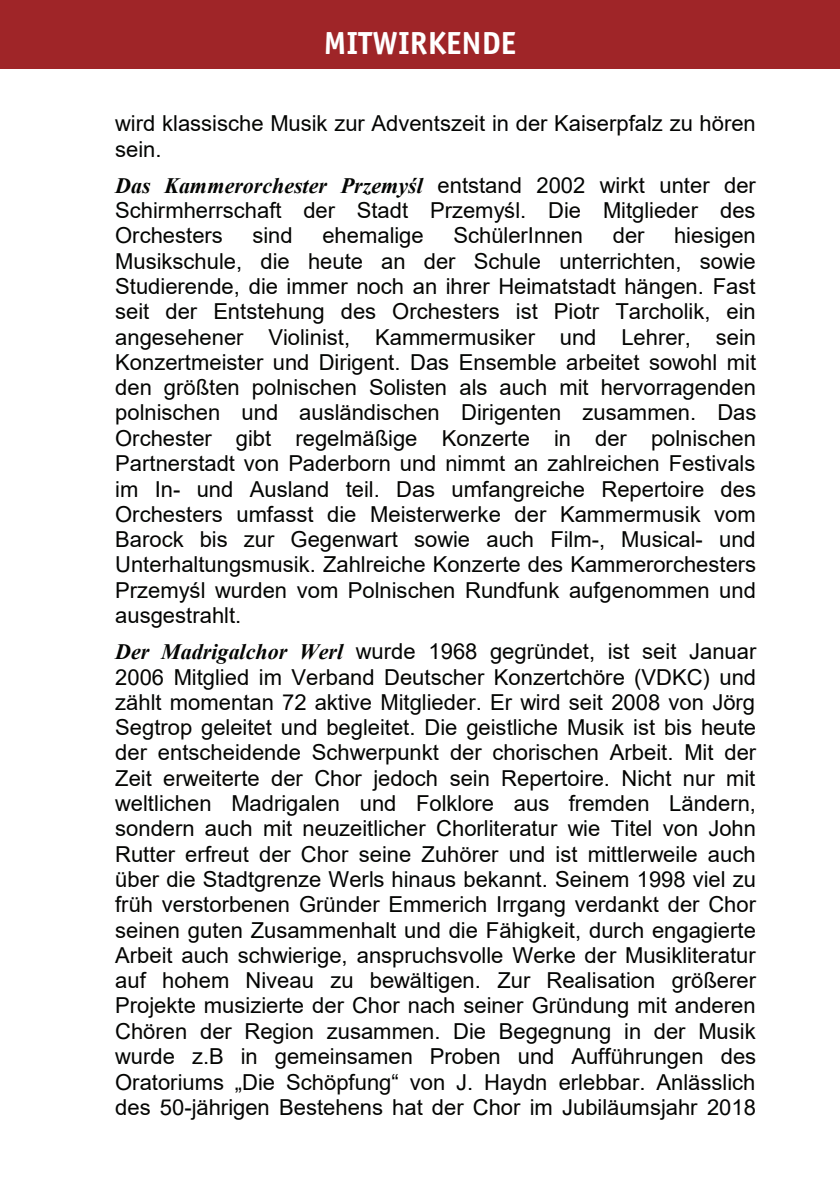
<style>
.page{position:relative;width:840px;height:1191px;background:#fff}
.page>*{position:absolute;margin:0;border:0;box-sizing:border-box;transform-origin:0 0}
.t1{font:700 32px "Officina Sans";color:#fff}
.t2{font:22px/25.4px "Arial";color:#040503}
.t3{font:italic 700 22px "Times New Roman";color:#040503}
.s1{font-family:"Arial";font-weight:400;font-style:normal}
.s2{font-family:"Times New Roman";font-weight:700;font-style:italic}
</style>
<div class="page">
<div style="left:0;top:0;width:839px;height:68px;background:#9f2528"></div>
<h1 class="t1" style="left:324px;top:23px;width:193px">MITWIRKEN DE</h1>
<p class="t2" style="left:115px;top:111px;width:641px">wird klassische Musik zur Adventszeit in der Kaiserpfalz zu hören sein.</p>
<p class="t3" style="left:115px;top:174px;width:641px">Das Kammerorchester Przemyśl <span class="s1">entstand 2002 wirkt unter der</span></p>
<p class="t2" style="left:115px;top:198px;width:641px">Schirmherrschaft der Stadt Przemyśl. Die Mitglieder des<br>Orchesters</p>
<p class="t2" style="left:252px;top:223px;width:42px">sind</p>
<p class="t2" style="left:322px;top:223px;width:103px">ehemalige</p>
<p class="t2" style="left:453px;top:223px;width:131px">SchülerInnen</p>
<p class="t2" style="left:612px;top:223px;width:33px">der</p>
<p class="t2" style="left:115px;top:224px;width:642px;text-align:justify;text-indent:558px">hiesigen Musikschule, die heute an der Schule unterrichten, sowie Studierende, die immer noch an ihrer Heimatstadt hängen. Fast seit der Entstehung des Orchesters ist Piotr Tarcholik, ein angesehener Violinist, Kammermusiker und Lehrer, sein Konzertmeister und Dirigent. Das Ensemble arbeitet sowohl mit den größten polnischen Solisten als auch mit hervorragenden polnischen und ausländischen Dirigenten zusammen. Das Orchester gibt regelmäßige Konzerte in der polnischen Partnerstadt von Paderborn und nimmt an zahlreichen Festivals im In- und Ausland teil. Das umfangreiche Repertoire des Orchesters umfasst die Meisterwerke der Kammermusik vom Barock bis zur Gegenwart sowie auch Film-, Musical- und Unterhaltungsmusik. Zahlreiche Konzerte des Kammerorchesters Przemyśl wurden vom Polnischen Rundfunk aufgenommen und ausgestrahlt.</p>
<p class="t2" style="left:115px;top:639px;width:642px;text-align:justify"><span class="s2">Der Madrigalchor Werl</span> wurde 1968 gegründet, ist seit Januar 2006 Mitglied im Verband Deutscher Konzertchöre (VDKC) und zählt momentan 72 aktive Mitglieder. Er wird seit 2008 von Jörg Segtrop geleitet und begleitet. Die geistliche Musik ist bis heute der entscheidende Schwerpunkt der chorischen Arbeit. Mit der Zeit erweiterte der Chor jedoch sein Repertoire. Nicht nur mit weltlichen Madrigalen und Folklore aus fremden Ländern, sondern auch mit neuzeitlicher Chorliteratur wie Titel von John Rutter erfreut der Chor seine Zuhörer und ist mittlerweile auch über die Stadtgrenze Werls hinaus bekannt. Seinem 1998 viel zu früh verstorbenen Gründer Emmerich Irrgang verdankt der Chor seinen guten Zusammenhalt und die Fähigkeit, durch engagierte Arbeit auch schwierige, anspruchsvolle Werke der Musikliteratur auf hohem Niveau zu bewältigen. Zur Realisation größerer Projekte musizierte der Chor nach seiner Gründung mit anderen Chören der Region zusammen. Die Begegnung in der Musik wurde z.B in gemeinsamen Proben und Aufführungen des Oratoriums „Die Schöpfung“ von J. Haydn erlebbar. Anlässlich des 50-jährigen Bestehens hat der Chor im Jubiläumsjahr 2018</p>
</div>
